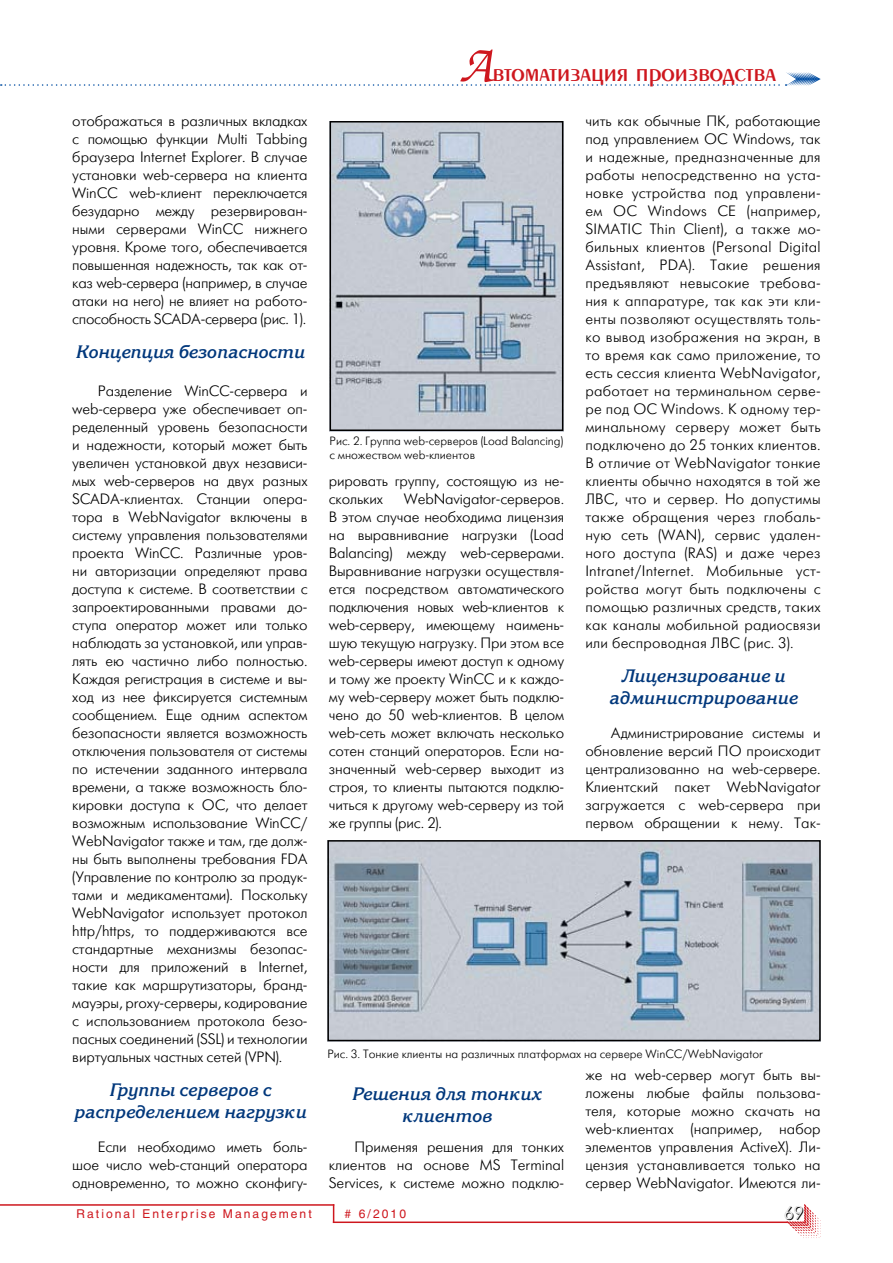
<style>
.page{position:relative;width:893px;height:1263px;background:#fff}
.page>*{position:absolute;margin:0;border:0;box-sizing:border-box;transform-origin:0 0}
.t1{font:27px "Penta Demi";color:#ce171e}
.t2{font:italic 700 18px/21.6px "Korinna C";color:#00377b;text-align:center}
.t3{font:18px "Futuris Shadow C";color:#000}
.t4{font:15px/18px "Futuris Light C";letter-spacing:-.01em;color:#000;text-align:justify}
.t5{font:12px/14.4px "Futuris Light C";color:#000}
.t6{font:12px "Helios";letter-spacing:.17em;color:#ce171e}
.s1{font-family:"Zapf Chancery C";font-weight:500;font-style:italic;font-size:54px}
</style>
<div class="page">
<svg style="left:787px;top:1204px;width:34px;height:34px"></svg>
<hr style="left:0;top:1204px;width:334px;height:2px;background:#ce171e">
<svg style="left:333px;top:1206px;width:1px;height:15px"></svg>
<hr style="left:333px;top:1221px;width:455px;height:2px;background:#ce171e">
<svg style="left:0;top:72px;width:821px;height:14px"></svg>
<img style="left:333px;top:124px;width:227px;height:304px">
<div style="left:330px;top:121px;width:233px;height:310px;border:2px solid #000"></div>
<img style="left:330px;top:843px;width:488px;height:195px">
<div style="left:327px;top:840px;width:494px;height:201px;border:2px solid #000"></div>
<p class="t4" style="left:72px;top:112px;width:237px">отображаться в различных вкладках с помощью функции Multi Tabbing браузера Internet Explorer. В случае установки web-сервера на клиента WinCC web-клиент переключается безударно между резервирован&shy;ными серверами WinCC нижнего уровня. Кроме того, обеспечивается повышенная надежность, так как от&shy;каз web-сервера (например, в случае атаки на него) не влияет на работо&shy;способность SCADA-сервера (рис. 1).</p>
<p class="t2" style="left:76px;top:342px;width:230px">Концепция безопасности</p>
<p class="t4" style="left:72px;top:382px;width:237px;text-indent:26px">Разделение WinCC-сервера и web-сервера уже обеспечивает оп&shy;ределенный уровень безопасности и надежности, который может быть увеличен установкой двух независи&shy;мых web-серверов на двух разных SCADA-клиентах. Станции опера&shy;тора в WebNavigator включены в систему управления пользователями проекта WinCC. Различные уров&shy;ни авторизации определяют права доступа к системе. В соответствии с запроектированными правами до&shy;ступа оператор может или только наблюдать за установкой, или управ&shy;лять ею частично либо полностью.<br>Каждая регистрация в системе и вы&shy;ход из нее фиксируется системным сообщением. Еще одним аспектом безопасности является возможность отключения пользователя от системы по истечении заданного интервала времени, а также возможность бло&shy;кировки доступа к ОС, что делает возможным использование WinCC/ WebNavigator также и там, где долж&shy;ны быть выполнены требования FDA (Управление по контролю за продук&shy;тами и медикаментами). Поскольку WebNavigator использует протокол http/https, то поддерживаются все стандартные механизмы безопас&shy;ности для приложений в Internet, такие как маршрутизаторы, бранд&shy;мауэры, proxy-серверы, кодирование с использованием протокола безо&shy;пасных соединений (SSL) и технологии виртуальных частных сетей (VPN).</p>
<p class="t2" style="left:74px;top:1080px;width:234px">Группы серверов с распределением нагрузки</p>
<p class="t4" style="left:72px;top:1138px;width:237px;text-indent:26px">Если необходимо иметь боль&shy;шое число web-станций оператора одновременно, то можно сконфигу-</p>
<p class="t1" style="left:459px;top:59px;width:319px"><span class="s1">А</span>втоматизация производства</p>
<p class="t5" style="left:330px;top:434px;width:235px">Рис. 2. Группа web-серверов (Load Balancing) с множеством web-клиентов</p>
<p class="t4" style="left:329px;top:472px;width:237px">рировать группу, состоящую из не&shy;скольких</p>
<p class="t4" style="left:329px;top:490px;width:237px;text-indent:75px">WebNavigator-серверов.<br>В этом случае необходима лицензия на выравнивание нагрузки (Load Balancing) между web-серверами.<br>Выравнивание нагрузки осуществля&shy;ется посредством автоматического подключения новых web-клиентов к web-серверу, имеющему наимень&shy;шую текущую нагрузку. При этом все web-серверы имеют доступ к одному и тому же проекту WinCC и к каждо&shy;му web-серверу может быть подклю&shy;чено до 50 web-клиентов. В целом web-сеть может включать несколько сотен станций операторов. Если на&shy;значенный web-сервер выходит из строя, то клиенты пытаются подклю&shy;читься к другому web-серверу из той же группы (рис. 2).</p>
<p class="t4" style="left:585px;top:112px;width:237px">чить как обычные ПК, работающие под управлением ОС Windows, так и надежные, предназначенные для работы непосредственно на уста&shy;новке устройства под управлени&shy;ем ОС Windows CE (например, SIMATIC Thin Client), а также мо&shy;бильных клиентов (Personal Digital Assistant, PDA). Такие решения предъявляют невысокие требова&shy;ния к аппаратуре, так как эти кли&shy;енты позволяют осуществлять толь&shy;ко вывод изображения на экран, в то время как само приложение, то есть сессия клиента WebNavigator, работает на терминальном серве&shy;ре под ОС Windows. К одному тер&shy;минальному серверу может быть подключено до 25 тонких клиентов.<br>В отличие от WebNavigator тонкие клиенты обычно находятся в той же ЛВС, что и сервер. Но допустимы также обращения через глобаль&shy;ную сеть (WAN), сервис удален&shy;ного доступа (RAS) и даже через Intranet/Internet. Мобильные уст&shy;ройства могут быть подключены с помощью различных средств, таких как каналы мобильной радиосвязи или беспроводная ЛВС (рис. 3).</p>
<p class="t2" style="left:609px;top:666px;width:190px">Лицензирование и администрирование</p>
<p class="t4" style="left:585px;top:724px;width:237px;text-indent:26px">Администрирование системы и обновление версий ПО происходит централизованно на web-сервере.<br>Клиентский пакет WebNavigator загружается с web-сервера при первом обращении к нему. Так-</p>
<p class="t5" style="left:327px;top:1047px;width:437px">Рис. 3. Тонкие клиенты на различных платформах на сервере WinCC/WebNavigator</p>
<p class="t2" style="left:352px;top:1084px;width:191px">Решения для тонких клиентов</p>
<p class="t4" style="left:329px;top:1138px;width:237px;text-indent:26px">Применяя решения для тонких клиентов на основе MS Terminal Services, к системе можно подклю-</p>
<p class="t4" style="left:585px;top:1066px;width:237px">же на web-сервер могут быть вы&shy;ложены любые файлы пользова&shy;теля, которые можно скачать на web-клиентах (например, набор элементов управления ActiveX). Ли&shy;цензия устанавливается только на сервер WebNavigator. Имеются ли-</p>
<p class="t6" style="left:77px;top:1207px;width:237px">Rational Enterprise Management</p>
<p class="t6" style="left:345px;top:1207px;width:63px"># 6/2010</p>
<p class="t3" style="left:784px;top:1204px;width:11px">69</p>
</div>
